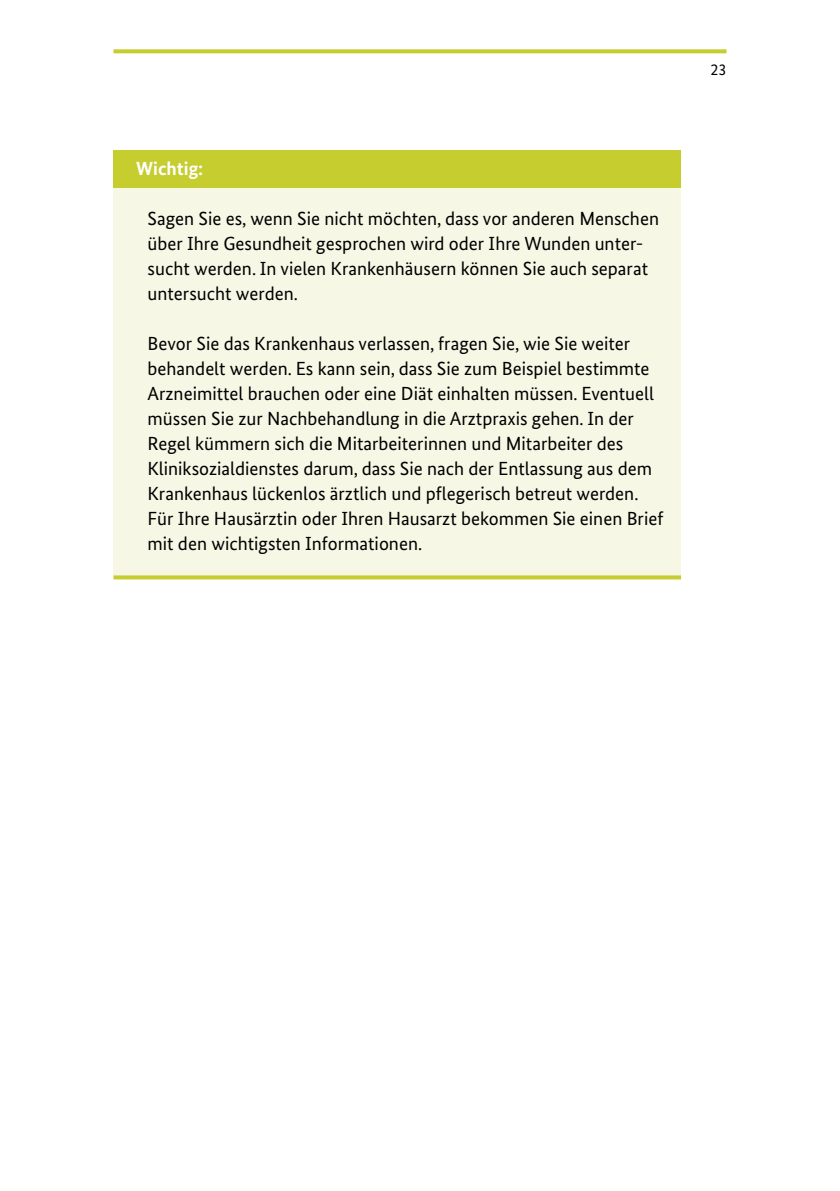
<style>
.page{position:relative;width:840px;height:1191px;background:#fff}
.page>*{position:absolute;margin:0;border:0;box-sizing:border-box;transform-origin:0 0}
.P_Kasten{font:19px/25px "Bundes Sans";color:#000}
.t1{font:700 19px "Bundes Sans";color:#fff}
.t2{font:16px "Bundes Sans";color:#000}
</style>
<div class="page">
<svg style="left:113px;top:49px;width:613px;height:4px;background:#cad140"></svg>
<div style="left:113px;top:175px;width:567px;height:400px;background:#f7f7e6"></div>
<div style="left:113px;top:150px;width:567px;height:38px;background:#c6cd2f"></div>
<svg style="left:113px;top:575px;width:567px;height:4px;background:#cbd143"></svg>
<p class="t1" style="left:136px;top:157px;width:69px">Wichtig:</p>
<p class="P_Kasten" style="left:147px;top:206px;width:512px">Sagen Sie es, wenn Sie nicht möchten, dass vor anderen Menschen über Ihre Gesundheit gesprochen wird oder Ihre Wunden unter&shy;sucht werden. In vielen Krankenhäusern können Sie auch separat untersucht werden.</p>
<p class="P_Kasten" style="left:147px;top:331px;width:517px">Bevor Sie das Krankenhaus verlassen, fragen Sie, wie Sie weiter behandelt werden. Es kann sein, dass Sie zum Beispiel bestimmte Arzneimittel brauchen oder eine Diät einhalten müssen. Eventuell müssen Sie zur Nachbehandlung in die Arztpraxis gehen. In der Regel kümmern sich die Mitarbeiterinnen und Mitarbeiter des Kliniksozialdienstes darum, dass Sie nach der Entlassung aus dem Krankenhaus lückenlos ärztlich und pflegerisch betreut werden.<br>Für Ihre Hausärztin oder Ihren Hausarzt bekommen Sie einen Brief mit den wichtigsten Informationen.</p>
<p class="t2" style="left:710px;top:60px;width:17px">23</p>
</div>
